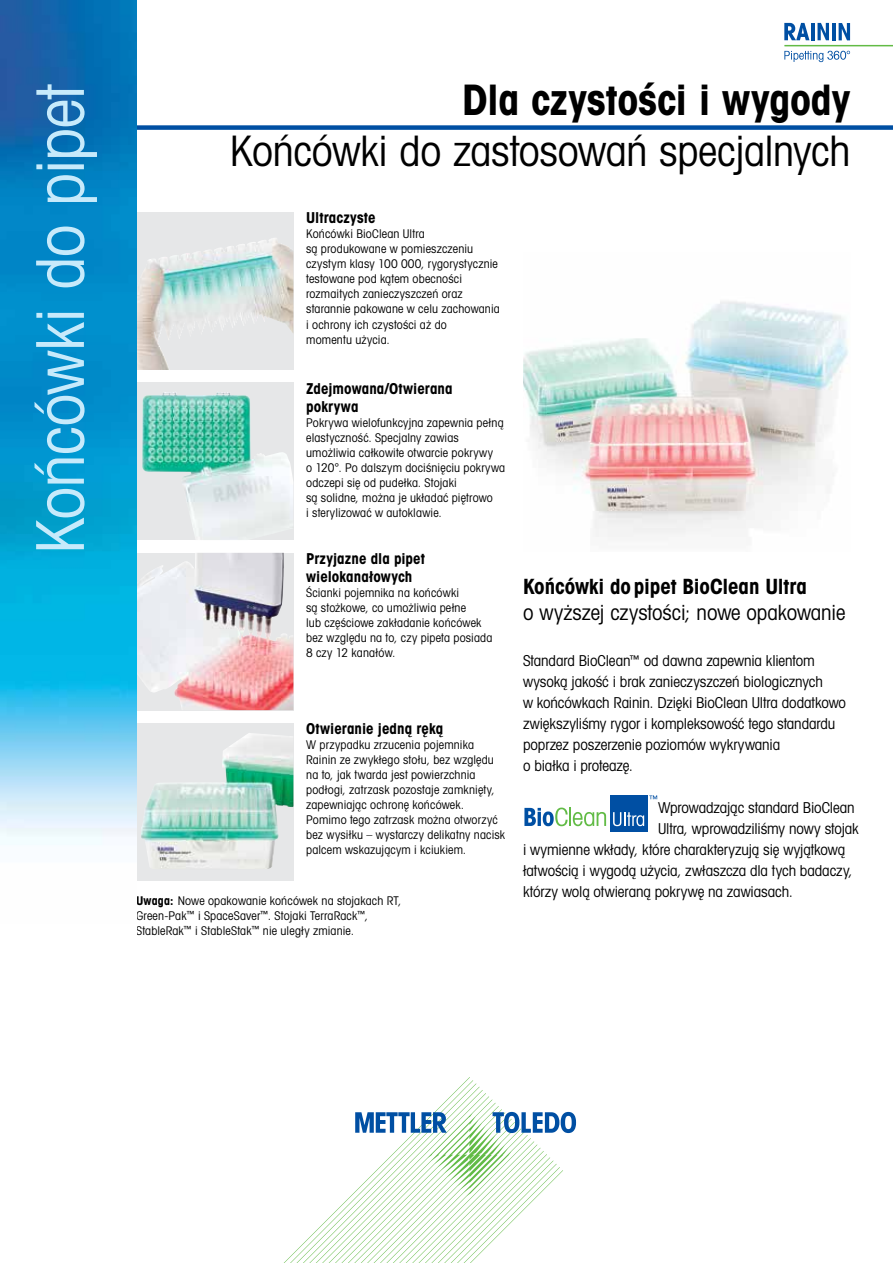
<style>
.page{position:relative;width:893px;height:1263px;background:#fff}
.page>*{position:absolute;margin:0;border:0;box-sizing:border-box;transform-origin:0 0}
.t1{font:66px "Avant Gardefor MT Bk";letter-spacing:-.015em;color:#c7eafb}
.t2{font:42px "Avant Gardefor MT Bk";letter-spacing:-.01em;color:#000}
.t3{font:42px "Avant Gardefor MT Bd";color:#000}
.t4{font:21px "Avant Gardefor MT Bk";letter-spacing:-.005em;color:#000}
.t5{font:21px "Avant Gardefor MT Bd";letter-spacing:-.005em;color:#000}
.t6{font:15px/21px "Avant Gardefor MT Bk";letter-spacing:-.01em;color:#000}
.t7{font:15px/18px "Avant Gardefor MT Bd";color:#000}
.t8{font:12px/15px "Avant Gardefor MT Bk";letter-spacing:.015em;color:#000}
.s1{font-family:"Avant Gardefor MT Bd"}
</style>
<div class="page">
<div style="left:111px;top:125px;width:782px;height:5px;background:#004fa3"></div>
<svg style="left:284px;top:1077px;width:292px;height:186px"></svg>
<img style="left:523px;top:301px;width:325px;height:236px">
<div style="left:136px;top:723px;width:157px;height:157px;background:#e6e7e8"></div>
<img style="left:141px;top:733px;width:152px;height:136px">
<img style="left:136px;top:553px;width:157px;height:157px">
<div style="left:136px;top:383px;width:157px;height:157px;background:#e6e7e8"></div>
<img style="left:142px;top:392px;width:151px;height:148px">
<svg style="left:136px;top:213px;width:157px;height:157px;background:#d5dfdd"></svg>
<img style="left:169px;top:238px;width:104px;height:26px">
<hr style="left:784px;top:45px;width:109px;height:1px;background:#62bb46">
<svg style="left:784px;top:23px;width:25px;height:17px"></svg>
<hr style="left:811px;top:23px;width:4px;height:17px;background:#004fa3">
<svg style="left:817px;top:23px;width:12px;height:17px"></svg>
<hr style="left:832px;top:23px;width:4px;height:17px;background:#004fa3">
<svg style="left:839px;top:23px;width:11px;height:17px"></svg>
<svg style="left:784px;top:51px;width:66px;height:11px"></svg>
<svg style="left:524px;top:807px;width:82px;height:19px"></svg>
<svg style="left:649px;top:795px;width:8px;height:4px"></svg>
<div style="left:610px;top:795px;width:37px;height:37px;background:#004fa3"></div>
<svg style="left:613px;top:812px;width:31px;height:14px"></svg>
<img style="left:0;top:0;width:136px;height:845px">
<h1 class="t1" style="left:19px;top:554px;width:471px;rotate:-90deg">Końcówki do pipet</h1>
<h2 class="t3" style="left:462px;top:73px;width:390px">Dla czystości i wygody</h2>
<h2 class="t2" style="left:230px;top:125px;width:622px">Końcówki do zastosowań specjalnych</h2>
<p class="t7" style="left:306px;top:209px;width:71px">Ultraczyste</p>
<p class="t8" style="left:306px;top:226px;width:195px">Końcówki BioClean Ultra<br>są produkowane w pomieszczeniu czystym klasy 100 000, rygorystycznie testowane pod kątem obecności rozmaitych zanieczyszczeń oraz starannie pakowane w celu zachowania i ochrony ich czystości aż do<br>momentu użycia.</p>
<p class="t7" style="left:306px;top:379px;width:148px">Zdejmowana/Otwierana pokrywa</p>
<p class="t8" style="left:306px;top:414px;width:201px">Pokrywa wielofunkcyjna zapewnia pełną elastyczność. Specjalny zawias umożliwia całkowite otwarcie pokrywy<br>o 120°. Po dalszym dociśnięciu pokrywa odczepi się od pudełka. Stojaki<br>są solidne, można je układać piętrowo<br>i sterylizować w autoklawie.</p>
<p class="t7" style="left:306px;top:549px;width:120px">Przyjazne dla pipet wielokanałowych</p>
<p class="t8" style="left:306px;top:585px;width:188px">Ścianki pojemnika na końcówki<br>są stożkowe, co umożliwia pełne<br>lub częściowe zakładanie końcówek bez względu na to, czy pipeta posiada<br>8 czy 12 kanałów.</p>
<p class="t7" style="left:306px;top:719px;width:139px">Otwieranie jedną ręką</p>
<p class="t8" style="left:306px;top:737px;width:201px">W przypadku zrzucenia pojemnika Rainin ze zwykłego stołu, bez względu na to, jak twarda jest powierzchnia podłogi, zatrzask pozostaje zamknięty, zapewniając ochronę końcówek.<br>Pomimo tego zatrzask można otworzyć bez wysiłku – wystarczy delikatny nacisk palcem wskazującym i kciukiem.</p>
<p class="t8" style="left:136px;top:893px;width:267px"><span class="s1">Uwaga:</span> Nowe opakowanie końcówek na stojakach RT,<br>Green-Pak<sup>™</sup> i SpaceSaver<sup>™</sup>. Stojaki TerraRack<sup>™</sup>,<br>StableRak<sup>™</sup> i StableStak<sup>™</sup> nie uległy zmianie.</p>
<h3 class="t5" style="left:523px;top:573px;width:285px">Końcówki do pipet BioClean Ultra</h3>
<h3 class="t4" style="left:523px;top:599px;width:324px">o wyższej czystości; nowe opakowanie</h3>
<p class="t6" style="left:523px;top:650px;width:324px">Standard BioClean<sup>™</sup> od dawna zapewnia klientom wysoką jakość i brak zanieczyszczeń biologicznych<br>w końcówkach Rainin. Dzięki BioClean Ultra dodatkowo zwiększyliśmy rygor i kompleksowość tego standardu poprzez poszerzenie poziomów wykrywania<br>o białka i proteazę.</p>
<p class="t6" style="left:658px;top:797px;width:198px">Wprowadzając standard BioClean</p>
<p class="t6" style="left:658px;top:818px;width:202px">Ultra, wprowadziliśmy nowy stojak</p>
<p class="t6" style="left:523px;top:839px;width:324px">i wymienne wkłady, które charakteryzują się wyjątkową</p>
<p class="t6" style="left:523px;top:860px;width:331px">łatwością i wygodą użycia, zwłaszcza dla tych badaczy,</p>
<p class="t6" style="left:523px;top:881px;width:271px">którzy wolą otwieraną pokrywę na zawiasach.</p>
</div>
